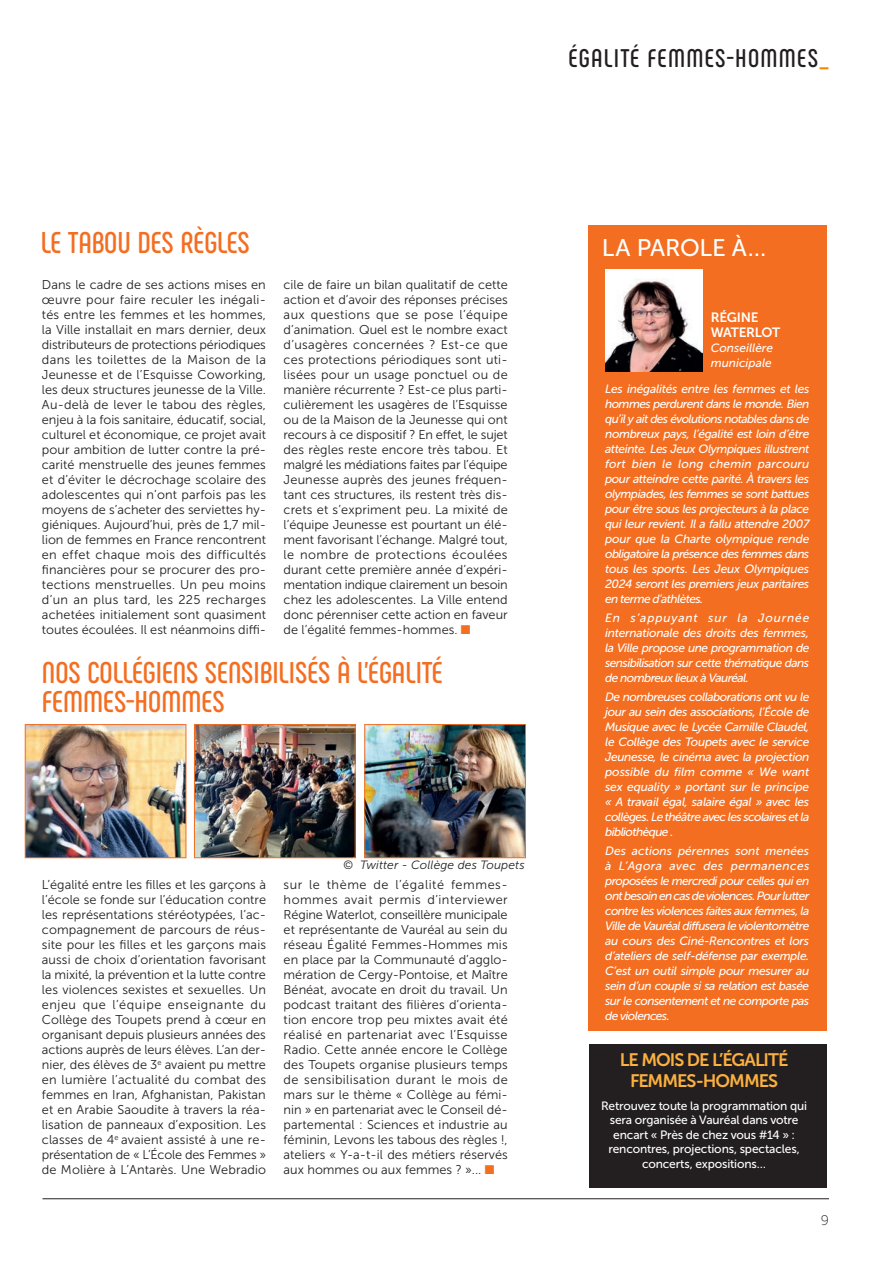
<style>
.page{position:relative;width:893px;height:1263px;background:#fff}
.page>*{position:absolute;margin:0;border:0;box-sizing:border-box;transform-origin:0 0}
._8_-_Encadré_Cocon__Titre{font:700 30px/28.5px "Phenomena";color:#f36e21}
.RUBRIQUE{font:700 25.5px "Phenomena";letter-spacing:.05em;color:#231f20}
.Colonne__Grand_titre{font:24px "Museo Sans 500";letter-spacing:-.01em;color:#fff}
.ENCADRÉ_Texte_courant{font:18px/21px "Museo Sans 700";letter-spacing:-.055em;color:#fbb03f;text-align:center}
.t1{font:13.95px "Museo Sans 100";color:#231f20}
.t2{font:13.5px "Museo Sans 700";letter-spacing:-.025em;color:#fff}
._3_-_Texte_courant{font:12.75px/15px "Museo Sans 300";color:#231f20;text-align:justify}
.t3{font:italic 12px/15px "Museo Sans 500";letter-spacing:-.05em;color:#fff;text-align:justify}
.ENCADRÉ_Texte_courant-2{font:12px/14.4px "Museo Sans 500";letter-spacing:-.01em;color:#fff;text-align:center}
._5_-_Exergue{font:italic 12px "Museo Sans 300";letter-spacing:.01em;color:#231f20}
.t4{font:italic 12px/15px "Museo Sans 500";color:#fff}
.s1{color:#ff8700}
.s2{color:#f36e21}
</style>
<div class="page">
<div style="left:588px;top:225px;width:238px;height:805px;background:#f36e21"></div>
<img style="left:605px;top:269px;width:97px;height:103px">
<div style="left:589px;top:1044px;width:237px;height:143px;background:#231f20"></div>
<img style="left:27px;top:726px;width:157px;height:130px">
<div style="left:25px;top:724px;width:161px;height:134px;border:1px solid #f36e21"></div>
<img style="left:196px;top:726px;width:157px;height:130px">
<div style="left:194px;top:724px;width:161px;height:134px;border:1px solid #f36e21"></div>
<img style="left:367px;top:726px;width:157px;height:130px">
<div style="left:365px;top:724px;width:161px;height:134px;border:1px solid #f36e21"></div>
<hr style="left:43px;top:1198px;width:786px;height:1px;background:#231f20">
<p class="RUBRIQUE" style="left:568px;top:43px;width:262px">ÉGALITÉ FEMMES-HOMMES<span class="s1">_</span></p>
<p class="_8_-_Encadré_Cocon__Titre" style="left:41px;top:229px;width:211px">LE TABOU DES RÈGLES</p>
<p class="_3_-_Texte_courant" style="left:42px;top:277px;width:226px">Dans le cadre de ses actions mises en œuvre pour faire reculer les inégali&shy;tés entre les femmes et les hommes, la Ville installait en mars dernier, deux distributeurs de protections périodiques dans les toilettes de la Maison de la Jeunesse et de l’Esquisse Coworking, les deux structures jeunesse de la Ville.<br>Au-delà de lever le tabou des règles, enjeu à la fois sanitaire, éducatif, social, culturel et économique, ce projet avait pour ambition de lutter contre la pré&shy;carité menstruelle des jeunes femmes et d’éviter le décrochage scolaire des adolescentes qui n’ont parfois pas les moyens de s’acheter des serviettes hy&shy;giéniques. Aujourd’hui, près de 1,7 mil&shy;lion de femmes en France rencontrent en effet chaque mois des difficultés financières pour se procurer des pro&shy;tections menstruelles. Un peu moins d’un an plus tard, les 225 recharges achetées initialement sont quasiment toutes écoulées. Il est néanmoins diffi-</p>
<p class="_3_-_Texte_courant" style="left:284px;top:277px;width:226px">cile de faire un bilan qualitatif de cette action et d’avoir des réponses précises aux questions que se pose l’équipe d’animation. Quel est le nombre exact d’usagères concernées ? Est-ce que ces protections périodiques sont uti&shy;lisées pour un usage ponctuel ou de manière récurrente ? Est-ce plus parti&shy;culièrement les usagères de l’Esquisse ou de la Maison de la Jeunesse qui ont recours à ce dispositif ? En effet, le sujet des règles reste encore très tabou. Et malgré les médiations faites par l’équipe Jeunesse auprès des jeunes fréquen&shy;tant ces structures, ils restent très dis&shy;crets et s’expriment peu. La mixité de l’équipe Jeunesse est pourtant un élé&shy;ment favorisant l’échange. Malgré tout, le nombre de protections écoulées durant cette première année d’expéri&shy;mentation indique clairement un besoin chez les adolescentes. La Ville entend donc pérenniser cette action en faveur de l’égalité femmes-hommes. <span class="s2">■</span></p>
<p class="_8_-_Encadré_Cocon__Titre" style="left:42px;top:658px;width:402px">NOS COLLÉGIENS SENSIBILISÉS À L’ÉGALITÉ<br>FEMMES-HOMMES</p>
<p class="_5_-_Exergue" style="left:343px;top:858px;width:183px">© Twitter - Collège des Toupets</p>
<p class="_3_-_Texte_courant" style="left:42px;top:877px;width:226px">L’égalité entre les filles et les garçons à l’école se fonde sur l’éducation contre les représentations stéréotypées, l’ac&shy;compagnement de parcours de réus&shy;site pour les filles et les garçons mais aussi de choix d’orientation favorisant la mixité, la prévention et la lutte contre les violences sexistes et sexuelles. Un enjeu que l’équipe enseignante du Collège des Toupets prend à cœur en organisant depuis plusieurs années des actions auprès de leurs élèves. L’an der&shy;nier, des élèves de 3<sup>e</sup> avaient pu mettre en lumière l’actualité du combat des femmes en Iran, Afghanistan, Pakistan et en Arabie Saoudite à travers la réa&shy;lisation de panneaux d’exposition. Les classes de 4<sup>e</sup> avaient assisté à une re&shy;présentation de « L’École des Femmes » de Molière à L’Antarès. Une Webradio</p>
<p class="_3_-_Texte_courant" style="left:284px;top:877px;width:226px">sur le thème de l’égalité femmes&shy;hommes avait permis d’interviewer Régine Waterlot, conseillère municipale et représentante de Vauréal au sein du réseau Égalité Femmes-Hommes mis en place par la Communauté d’agglo&shy;mération de Cergy-Pontoise, et Maître Bénéat, avocate en droit du travail. Un podcast traitant des filières d’orienta&shy;tion encore trop peu mixtes avait été réalisé en partenariat avec l’Esquisse Radio. Cette année encore le Collège des Toupets organise plusieurs temps de sensibilisation durant le mois de mars sur le thème « Collège au fémi&shy;nin » en partenariat avec le Conseil dé&shy;partemental : Sciences et industrie au féminin, Levons les tabous des règles !, ateliers « Y-a-t-il des métiers réservés aux hommes ou aux femmes ? »... <span class="s2">■</span></p>
<p class="Colonne__Grand_titre" style="left:602px;top:235px;width:166px">LA PAROLE À…</p>
<p class="t2" style="left:711px;top:310px;width:49px">RÉGINE</p>
<p class="t2" style="left:711px;top:325px;width:71px">WATERLOT</p>
<p class="t4" style="left:711px;top:340px;width:64px">Conseillère municipale</p>
<p class="t3" style="left:605px;top:381px;width:206px">Les inégalités entre les femmes et les hommes perdurent dans le monde. Bien qu’il y ait des évolutions notables dans de nombreux pays, l’égalité est loin d’être atteinte. Les Jeux Olympiques illustrent fort bien le long chemin parcouru pour atteindre cette parité. À travers les olympiades, les femmes se sont battues pour être sous les projecteurs à la place qui leur revient. Il a fallu attendre 2007 pour que la Charte olympique rende obligatoire la présence des femmes dans tous les sports. Les Jeux Olympiques 2024 seront les premiers jeux paritaires en terme d’athlètes.</p>
<p class="t3" style="left:605px;top:610px;width:206px">En s’appuyant sur la Journée internationale des droits des femmes, la Ville propose une programmation de sensibilisation sur cette thématique dans de nombreux lieux à Vauréal.</p>
<p class="t3" style="left:605px;top:689px;width:206px">De nombreuses collaborations ont vu le jour au sein des associations, l’École de Musique avec le Lycée Camille Claudel, le Collège des Toupets avec le service Jeunesse, le cinéma avec la projection possible du film comme « We want sex equality » portant sur le principe « A travail égal, salaire égal » avec les collèges. Le théâtre avec les scolaires et la bibliothèque .</p>
<p class="t3" style="left:605px;top:844px;width:206px">Des actions pérennes sont menées à L’Agora avec des permanences proposées le mercredi pour celles qui en ont besoin en cas de violences. Pour lutter contre les violences faites aux femmes, la Ville de Vauréal diffusera le violentomètre au cours des Ciné-Rencontres et lors d’ateliers de self-défense par exemple.<br>C’est un outil simple pour mesurer au sein d’un couple si sa relation est basée sur le consentement et ne comporte pas de violences.</p>
<p class="ENCADRÉ_Texte_courant" style="left:620px;top:1049px;width:170px">LE MOIS DE L’ÉGALITÉ<br>FEMMES-HOMMES</p>
<p class="ENCADRÉ_Texte_courant-2" style="left:601px;top:1098px;width:207px">Retrouvez toute la programmation qui sera organisée à Vauréal dans votre encart « Près de chez vous #14 » : rencontres, projections, spectacles, concerts, expositions…</p>
<p class="t1" style="left:821px;top:1213px;width:10px">9</p>
</div>
